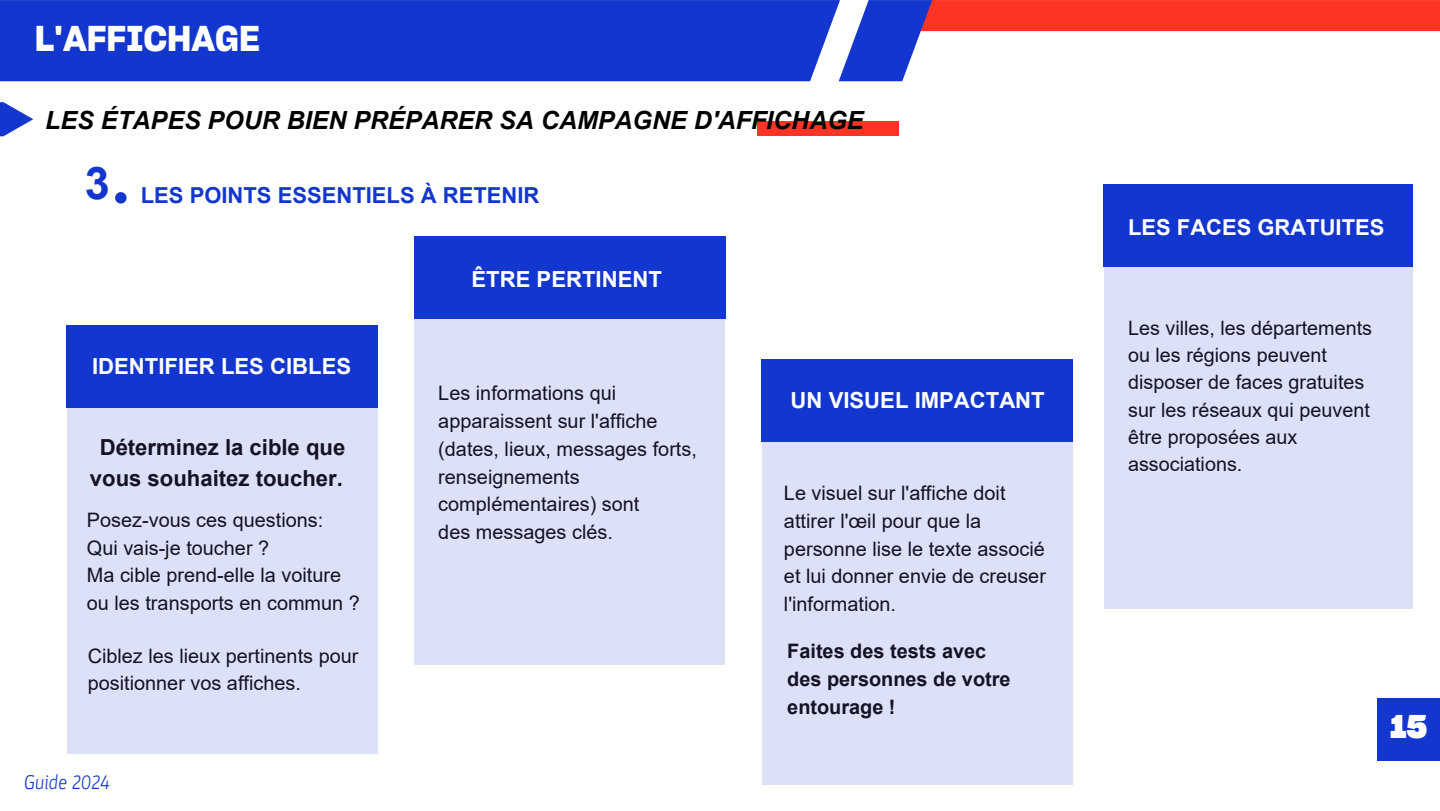
<style>
.page{position:relative;width:1440px;height:811px;background:#fff}
.page>*{position:absolute;margin:0;border:0;box-sizing:border-box;transform-origin:0 0}
.t1{font:35px "Sharp Grotesk Sm Bold 20";color:#fff}
.t2{font:32px "Sharp Grotesk Bold 20";color:#fff}
.t3{font:italic 700 25px "Arial";color:#000}
.t4{font:700 22.1px "Arial";color:#fff}
.t5{font:700 22.1px/30.7px "Arial";color:#141223;text-align:center}
.t6{font:700 22px "Arial";color:#1337ce}
.t7{font:700 22px "Arial";color:#fff}
.t8{font:italic 300 20px "Parka";color:#1337ce}
.t9{font:19.9px/27.7px "Arial";color:#141223}
.t10{font:700 19.9px/27.7px "Arial";color:#141223}
.t11{font:19.8px/27.2px "Arial";color:#141223}
</style>
<div class="page">
<div style="left:0;top:0;width:839px;height:81px;background:#1337ce"></div>
<svg style="left:839px;top:0;width:601px;height:81px"></svg>
<div style="left:757px;top:121px;width:141px;height:15px;background:#ff3425"></div>
<div style="left:115px;top:192px;width:12px;height:11px;background:#1337ce;border-radius:6px"></div>
<svg style="left:0;top:102px;width:33px;height:34px"></svg>
<div style="left:67px;top:408px;width:311px;height:344px;background:#dce1f7"></div>
<div style="left:66px;top:325px;width:312px;height:83px;background:#1337ce"></div>
<div style="left:415px;top:319px;width:310px;height:345px;background:#dce1f7"></div>
<div style="left:414px;top:236px;width:311px;height:83px;background:#1337ce"></div>
<div style="left:762px;top:359px;width:311px;height:83px;background:#1337ce"></div>
<div style="left:762px;top:439px;width:311px;height:345px;background:#dce1f7"></div>
<div style="left:1104px;top:266px;width:308px;height:343px;background:#dce1f7"></div>
<div style="left:1103px;top:184px;width:309px;height:82px;background:#1337ce"></div>
<div style="left:1377px;top:698px;width:63px;height:62px;background:#1337ce"></div>
<h1 class="t1" style="left:35px;top:10px;width:226px">L'AFFICHAGE</h1>
<p class="t3" style="left:45px;top:103px;width:820px">LES ÉTAPES POUR BIEN PRÉPARER SA CAMPAGNE D'AFFICHAGE</p>
<p class="t6" style="left:85px;top:179px;width:456px"><sup>3</sup> LES POINTS ESSENTIELS À RETENIR</p>
<p class="t4" style="left:92px;top:350px;width:261px">IDENTIFIER LES CIBLES</p>
<p class="t5" style="left:90px;top:432px;width:257px">Déterminez la cible que vous souhaitez toucher.</p>
<p class="t9" style="left:87px;top:505px;width:275px">Posez-vous ces questions:<br>Qui vais-je toucher ?<br>Ma cible prend-elle la voiture ou les transports en commun ?</p>
<p class="t9" style="left:88px;top:641px;width:272px;line-height:27.4px">Ciblez les lieux pertinents pour positionner vos affiches.</p>
<p class="t8" style="left:24px;top:770px;width:87px">Guide 2024</p>
<p class="t4" style="left:472px;top:264px;width:192px">ÊTRE PERTINENT</p>
<p class="t9" style="left:438px;top:379px;width:260px">Les informations qui apparaissent sur l'affiche (dates, lieux, messages forts, renseignements complémentaires) sont<br>des messages clés.</p>
<p class="t4" style="left:791px;top:384px;width:256px">UN VISUEL IMPACTANT</p>
<p class="t9" style="left:784px;top:479px;width:264px">Le visuel sur l'affiche doit attirer l'œil pour que la personne lise le texte associé et lui donner envie de creuser l'information.</p>
<p class="t10" style="left:787px;top:637px;width:225px">Faites des tests avec des personnes de votre entourage !</p>
<p class="t7" style="left:1128px;top:211px;width:258px">LES FACES GRATUITES</p>
<p class="t11" style="left:1128px;top:314px;width:245px">Les villes, les départements ou les régions peuvent disposer de faces gratuites sur les réseaux qui peuvent être proposées aux associations.</p>
<h2 class="t2" style="left:1390px;top:701px;width:39px">15</h2>
</div>
